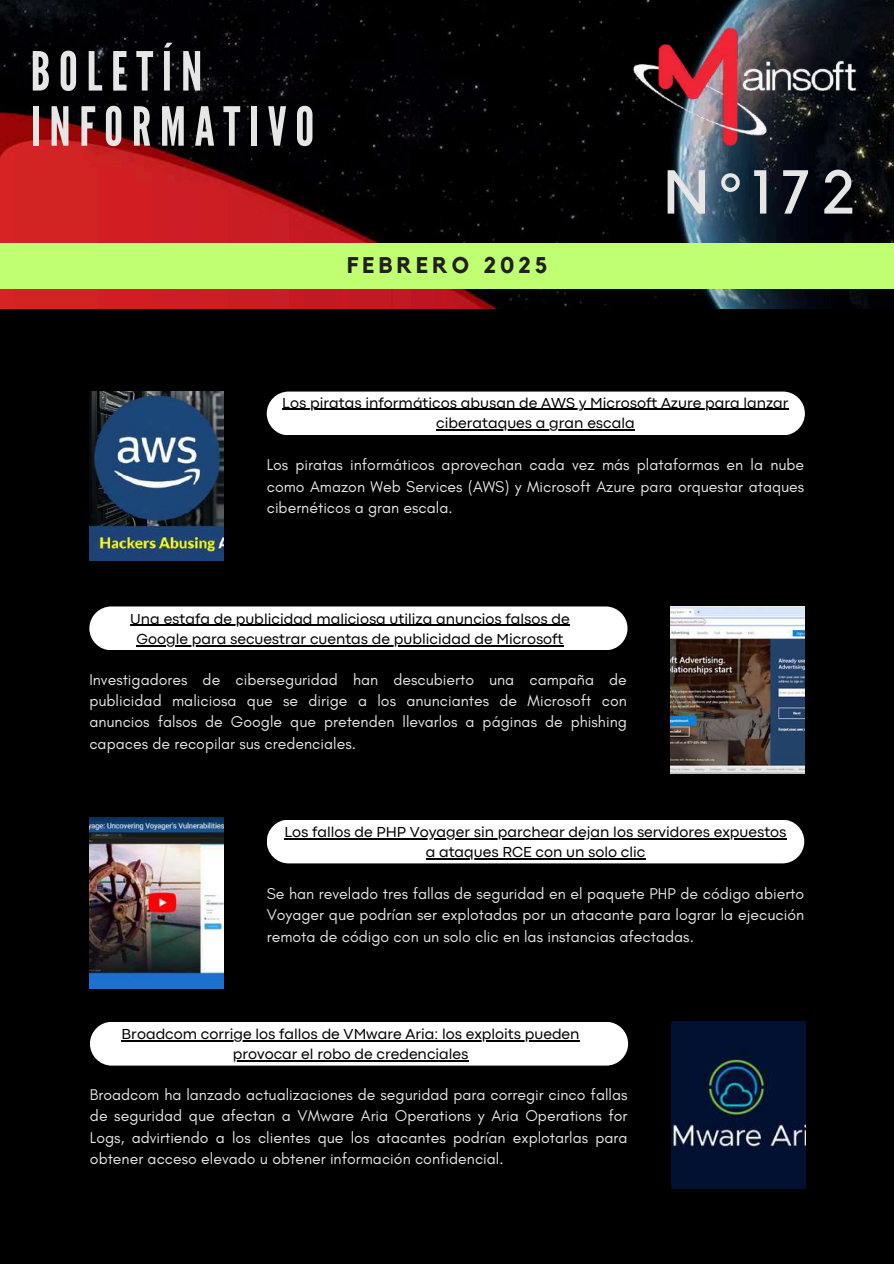
<style>
.page{position:relative;width:894px;height:1264px;background:#fff}
.page>*{position:absolute;margin:0;border:0;box-sizing:border-box;transform-origin:0 0}
.t1{font:61.2px "Kollektif";color:#e6e6e6}
.t2{font:53.7px/55.2px "League Gothic";letter-spacing:.16em;color:#e6e6e6}
.t3{font:700 22.65px "Kollektif";letter-spacing:.175em;color:#231f20}
.t4{font:15.9px/21.3px "Glacial Indifference";color:#e6e6e6;text-align:justify}
.t5{font:15.15px/20.2px "Codec Pro";color:#000;text-align:center}
</style>
<div class="page">
<div style="left:0;top:0;width:893px;height:1263px;background:#000"></div>
<img style="left:89px;top:391px;width:134px;height:169px">
<img style="left:89px;top:817px;width:134px;height:171px">
<img style="left:670px;top:606px;width:134px;height:167px">
<div style="left:267px;top:391px;width:537px;height:44px;background:#fff;border-radius:22px"></div>
<div style="left:89px;top:606px;width:538px;height:44px;background:#fff;border-radius:22px"></div>
<div style="left:267px;top:819px;width:537px;height:44px;background:#fff;border-radius:22px"></div>
<img style="left:0;top:0;width:893px;height:308px">
<img style="left:628px;top:19px;width:235px;height:135px">
<div style="left:0;top:243px;width:893px;height:45px;background:#c1ff72"></div>
<hr style="left:282px;top:409px;width:506px;height:1px;background:#000">
<hr style="left:436px;top:429px;width:198px;height:1px;background:#000">
<hr style="left:130px;top:624px;width:439px;height:2px;background:#000">
<hr style="left:136px;top:645px;width:427px;height:1px;background:#000">
<hr style="left:284px;top:838px;width:502px;height:1px;background:#000">
<hr style="left:425px;top:858px;width:220px;height:1px;background:#000">
<img style="left:671px;top:1021px;width:134px;height:167px">
<div style="left:90px;top:1021px;width:538px;height:44px;background:#fff;border-radius:22px"></div>
<hr style="left:122px;top:1040px;width:457px;height:1px;background:#000">
<hr style="left:233px;top:1060px;width:235px;height:1px;background:#000">
<h2 class="t2" style="left:31px;top:45px;width:285px">BOLETÍN<br>INFORMATIVO</h2>
<h3 class="t3" style="left:347px;top:254px;width:202px">FEBRERO 2025</h3>
<h1 class="t1" style="left:664px;top:164px;width:192px">N°172</h1>
<p class="t5" style="left:282px;top:393px;width:507px">Los piratas informáticos abusan de AWS y Microsoft Azure para lanzar ciberataques a gran escala</p>
<p class="t4" style="left:267px;top:454px;width:539px">Los piratas informáticos aprovechan cada vez más plataformas en la nube como Amazon Web Services (AWS) y Microsoft Azure para orquestar ataques cibernéticos a gran escala.</p>
<p class="t5" style="left:130px;top:609px;width:441px">Una estafa de publicidad maliciosa utiliza anuncios falsos de<br>Google para secuestrar cuentas de publicidad de Microsoft</p>
<p class="t4" style="left:89px;top:668px;width:539px">Investigadores de ciberseguridad han descubierto una campaña de publicidad maliciosa que se dirige a los anunciantes de Microsoft con anuncios falsos de Google que pretenden llevarlos a páginas de phishing capaces de recopilar sus credenciales.</p>
<p class="t5" style="left:284px;top:823px;width:503px">Los fallos de PHP Voyager sin parchear dejan los servidores expuestos a ataques RCE con un solo clic</p>
<p class="t4" style="left:267px;top:882px;width:539px">Se han revelado tres fallas de seguridad en el paquete PHP de código abierto Voyager que podrían ser explotadas por un atacante para lograr la ejecución remota de código con un solo clic en las instancias afectadas.</p>
<p class="t5" style="left:122px;top:1024px;width:459px">Broadcom corrige los fallos de VMware Aria: los exploits pueden provocar el robo de credenciales</p>
<p class="t4" style="left:90px;top:1083px;width:539px">Broadcom ha lanzado actualizaciones de seguridad para corregir cinco fallas de seguridad que afectan a VMware Aria Operations y Aria Operations for Logs, advirtiendo a los clientes que los atacantes podrían explotarlas para obtener acceso elevado u obtener información confidencial.</p>
</div>
